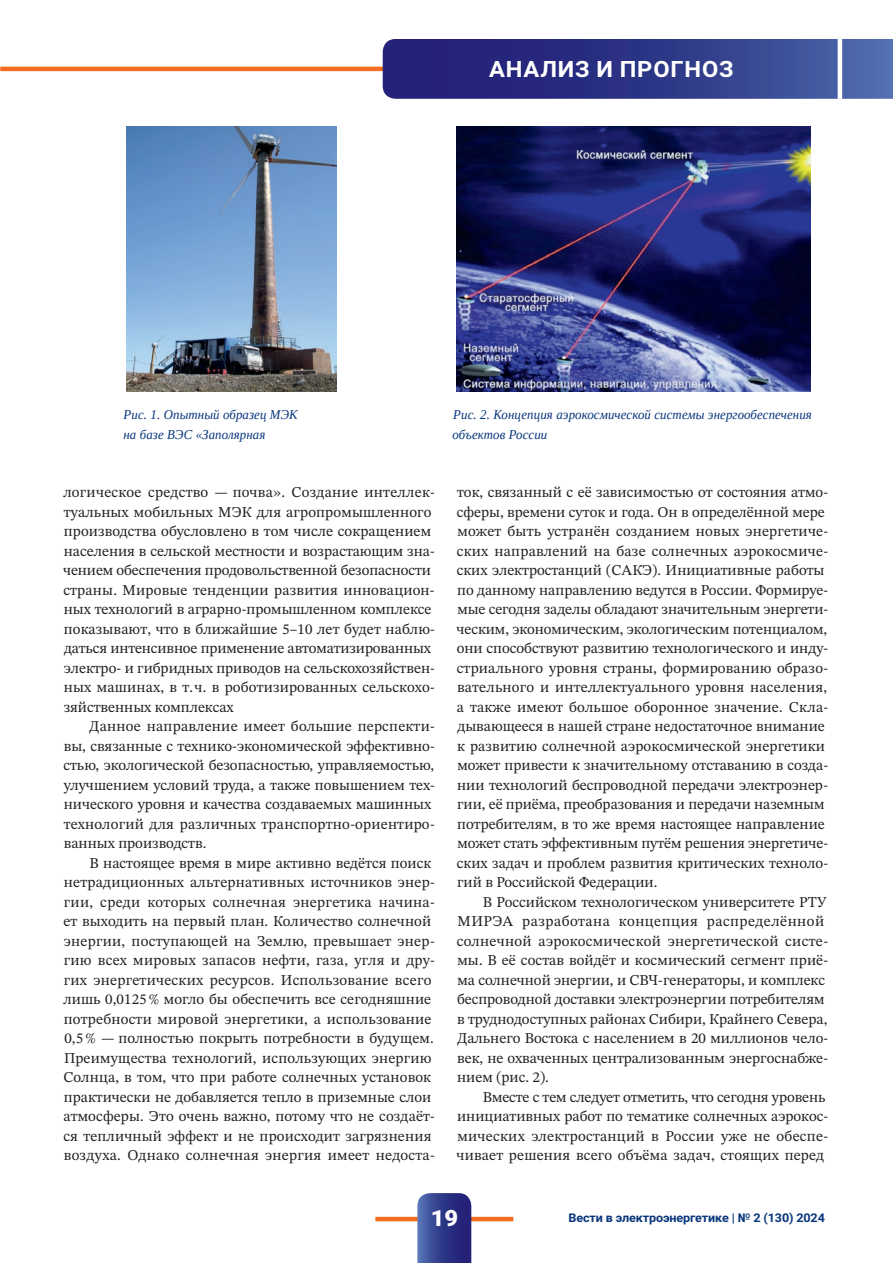
<style>
.page{position:relative;width:893px;height:1263px;background:#fff}
.page>*{position:absolute;margin:0;border:0;box-sizing:border-box;transform-origin:0 0}
.t1{font:700 22.5px "Roboto";color:#fff;scale:1.05 1}
.t2{font:900 22.5px "Roboto";color:#fff;scale:1.05 1}
.t3{font:15px/19.5px "STIX Two Text";color:#231f20}
.t4{font:italic 13.5px/19.5px "Liberation Serif";letter-spacing:.01em;color:#08357c;scale:.95 1}
.t5{font:700 12px "Roboto";letter-spacing:-.01em;color:#08357c;scale:1.05 1}
</style>
<div class="page">
<hr style="left:0;top:67px;width:444px;height:4px;background:#f36e21">
<svg style="left:383px;top:39px;width:510px;height:60px;background:#323b8b"></svg>
<hr style="left:838px;top:39px;width:4px;height:60px;background:#fff">
<hr style="left:375px;top:1217px;width:138px;height:4px;background:#f36e21">
<svg style="left:417px;top:1193px;width:54px;height:70px;background:#38438f"></svg>
<img style="left:127px;top:127px;width:210px;height:264px">
<img style="left:457px;top:127px;width:354px;height:264px">
<h1 class="t1" style="left:489px;top:53px;width:234px">Анализ и прогноз</h1>
<p class="t4" style="left:123px;top:405px;width:185px">Рис. 1. Опытный образец МЭК на базе ВЭС «Заполярная</p>
<p class="t4" style="left:453px;top:405px;width:380px">Рис. 2. Концепция аэрокосмической системы энергообеспечения объектов России</p>
<p class="t3" style="left:63px;top:482px;width:373px">логическое средство — почва». Создание интеллек&shy;туальных мобильных МЭК для агропромышленного производства обусловлено в том числе сокращением населения в сельской местности и возрастающим зна&shy;чением обеспечения продовольственной безопасности страны. Мировые тенденции развития инновацион&shy;ных технологий в аграрно-промышленном комплексе показывают, что в ближайшие 5–10 лет будет наблю&shy;даться интенсивное применение автоматизированных электро- и гибридных приводов на сельскохозяйствен&shy;ных машинах, в т. ч. в роботизированных сельскохо&shy;зяйственных комплексах</p>
<p class="t3" style="left:63px;top:716px;width:373px;text-indent:26px">Данное направление имеет большие перспекти&shy;вы, связанные с технико-экономической эффективно&shy;стью, экологической безопасностью, управляемостью, улучшением условий труда, а также повышением тех&shy;нического уровня и качества создаваемых машинных технологий для различных транспортно-ориентиро&shy;ванных производств.</p>
<p class="t3" style="left:63px;top:853px;width:373px;text-indent:26px">В настоящее время в мире активно ведётся поиск нетрадиционных альтернативных источников энер&shy;гии, среди которых солнечная энергетика начина&shy;ет выходить на первый план. Количество солнечной энергии, поступающей на Землю, превышает энер&shy;гию всех мировых запасов нефти, газа, угля и дру&shy;гих энергетических ресурсов. Использование всего лишь 0,0125 % могло бы обеспечить все сегодняшние потребности мировой энергетики, а использование 0,5 % — полностью покрыть потребности в будущем.<br>Преимущества технологий, использующих энергию Солнца, в том, что при работе солнечных установок практически не добавляется тепло в приземные слои атмосферы. Это очень важно, потому что не создаёт&shy;ся тепличный эффект и не происходит загрязнения воздуха. Однако солнечная энергия имеет недоста-</p>
<p class="t3" style="left:456px;top:482px;width:373px">ток, связанный с её зависимостью от состояния атмо&shy;сферы, времени суток и года. Он в определённой мере может быть устранён созданием новых энергетиче&shy;ских направлений на базе солнечных аэрокосмиче&shy;ских электростанций (САКЭ). Инициативные работы по данному направлению ведутся в России. Формируе&shy;мые сегодня заделы обладают значительным энергети&shy;ческим, экономическим, экологическим потенциалом, они способствуют развитию технологического и инду&shy;стриального уровня страны, формированию образо&shy;вательного и интеллектуального уровня населения, а также имеют большое оборонное значение. Скла&shy;дывающееся в нашей стране недостаточное внимание к развитию солнечной аэрокосмической энергетики может привести к значительному отставанию в созда&shy;нии технологий беспроводной передачи электроэнер&shy;гии, её приёма, преобразования и передачи наземным потребителям, в то же время настоящее направление может стать эффективным путём решения энергетиче&shy;ских задач и проблем развития критических техноло&shy;гий в Российской Федерации.</p>
<p class="t3" style="left:457px;top:892px;width:373px;text-indent:26px">В Российском технологическом университете РТУ МИРЭА разработана концепция распределённой солнечной аэрокосмической энергетической систе&shy;мы. В её состав войдёт и космический сегмент приё&shy;ма солнечной энергии, и СВЧ-генераторы, и комплекс беспроводной доставки электроэнергии потребителям в труднодоступных районах Сибири, Крайнего Севера, Дальнего Востока с населением в 20 миллионов чело&shy;век, не охваченных централизованным энергоснабже&shy;нием (рис. 2).</p>
<p class="t3" style="left:456px;top:1087px;width:373px;text-indent:26px">Вместе с тем следует отметить, что сегодня уровень инициативных работ по тематике солнечных аэрокос&shy;мических электростанций в России уже не обеспе&shy;чивает решения всего объёма задач, стоящих перед</p>
<h1 class="t2" style="left:431px;top:1202px;width:28px">19</h1>
<p class="t5" style="left:568px;top:1209px;width:246px">Вести в электроэнергетике | № 2 (130) 2024</p>
</div>
